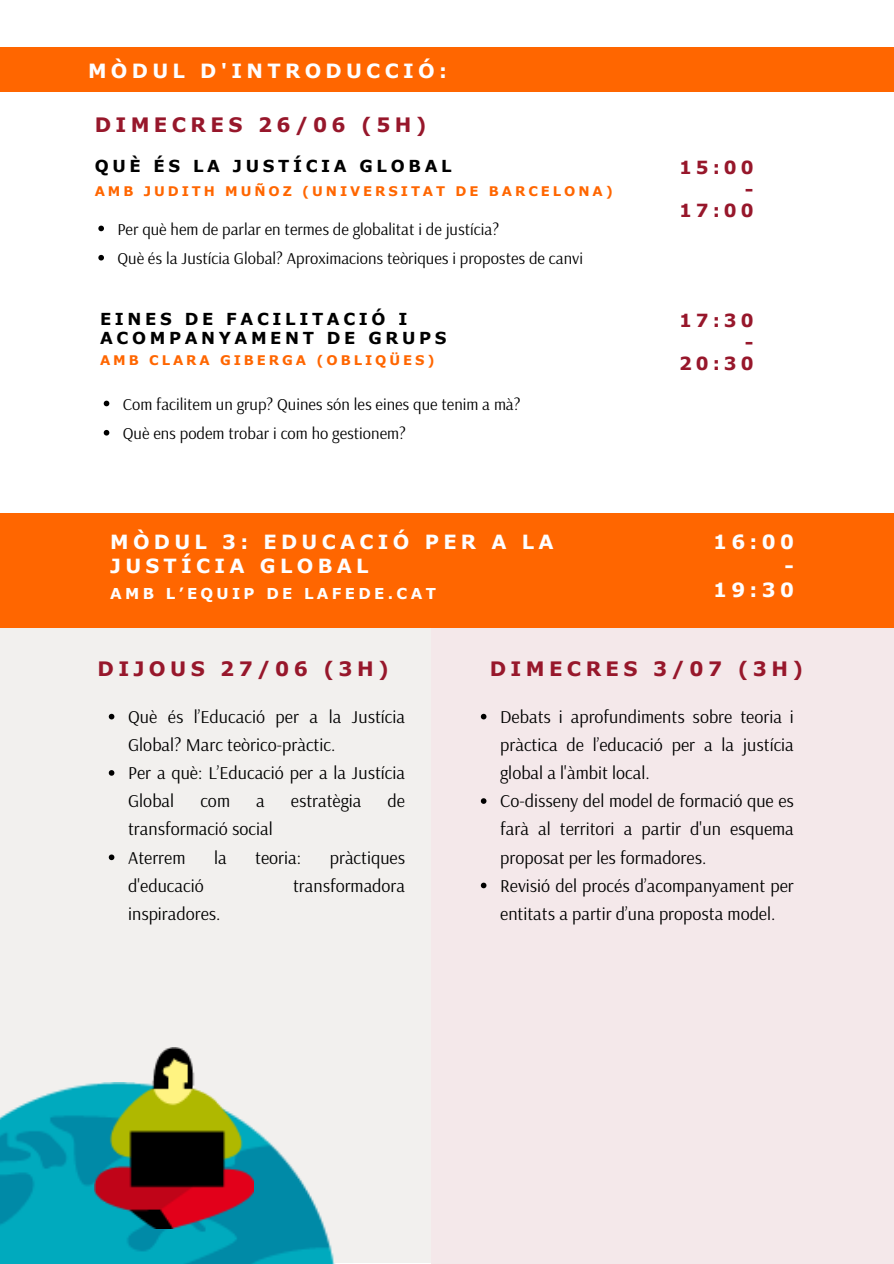
<style>
.page{position:relative;width:894px;height:1264px;background:#fff}
.page>*{position:absolute;margin:0;border:0;box-sizing:border-box;transform-origin:0 0}
.t1{font:700 19.8px "Verdana";letter-spacing:.22em;color:#97172b}
.t2{font:700 19.5px/23.7px "Verdana";letter-spacing:.22em;color:#fefeff}
.t3{font:18px/28.2px "Arsenal";color:#000}
.t4{font:700 18px/21.3px "Verdana";letter-spacing:.22em;color:#97172b;text-align:right}
.t5{font:16.5px "Arsenal";color:#000}
.t6{font:700 16.5px/19.2px "Verdana";letter-spacing:.22em;color:#000}
.t7{font:700 15px "Verdana";letter-spacing:.22em;color:#fefeff}
.t8{font:700 13.2px "Verdana";letter-spacing:.22em;color:#f60}
</style>
<div class="page">
<div style="left:0;top:517px;width:431px;height:745px;background:#f2f0ee"></div>
<div style="left:0;top:47px;width:893px;height:45px;background:#f60"></div>
<img style="left:0;top:1083px;width:337px;height:180px">
<img style="left:95px;top:1047px;width:158px;height:181px">
<svg style="left:98px;top:226px;width:6px;height:5px"></svg>
<svg style="left:98px;top:255px;width:6px;height:5px"></svg>
<svg style="left:104px;top:400px;width:5px;height:6px"></svg>
<svg style="left:104px;top:430px;width:5px;height:5px"></svg>
<div style="left:431px;top:517px;width:462px;height:746px;background:#f4e8ea"></div>
<div style="left:0;top:513px;width:893px;height:115px;background:#f60"></div>
<svg style="left:109px;top:713px;width:5px;height:6px"></svg>
<svg style="left:109px;top:770px;width:5px;height:5px"></svg>
<svg style="left:109px;top:854px;width:5px;height:6px"></svg>
<svg style="left:480px;top:713px;width:6px;height:6px"></svg>
<svg style="left:480px;top:798px;width:6px;height:5px"></svg>
<svg style="left:480px;top:882px;width:6px;height:6px"></svg>
<p class="t2" style="left:88px;top:59px;width:360px">MÒDUL D'INTRODUCCIÓ:</p>
<h3 class="t1" style="left:95px;top:113px;width:333px">DIMECRES 26/06 (5H)</h3>
<p class="t6" style="left:95px;top:156px;width:358px">QUÈ ÉS LA JUSTÍCIA GLOBAL</p>
<p class="t8" style="left:95px;top:183px;width:519px">AMB JUDITH MUÑOZ (UNIVERSITAT DE BARCELONA)</p>
<p class="t5" style="left:117px;top:218px;width:383px">Per què hem de parlar en termes de globalitat i de justícia?</p>
<p class="t5" style="left:117px;top:247px;width:467px">Què és la Justícia Global? Aproximacions teòriques i propostes de canvi</p>
<p class="t6" style="left:100px;top:309px;width:348px">EINES DE FACILITACIÓ I<br>ACOMPANYAMENT DE GRUPS</p>
<h1 class="t8" style="left:100px;top:352px;width:336px">AMB CLARA GIBERGA (OBLIQÜES)</h1>
<h1 class="t5" style="left:123px;top:393px;width:399px">Com facilitem un grup? Quines són les eines que tenim a mà?</h1>
<h1 class="t5" style="left:123px;top:422px;width:284px">Què ens podem trobar i com ho gestionem?</h1>
<h1 class="t2" style="left:110px;top:529px;width:445px">MÒDUL 3: EDUCACIÓ PER A LA<br>JUSTÍCIA GLOBAL</h1>
<p class="t7" style="left:110px;top:584px;width:327px">AMB L’EQUIP DE LAFEDE.CAT</p>
<p class="t4" style="left:679px;top:156px;width:76px">15:00 -<br>17:00</p>
<h3 class="t4" style="left:679px;top:309px;width:76px">17:30 -<br>20:30</h3>
<p class="t2" style="left:713px;top:529px;width:82px;text-align:right">16:00 -<br>19:30</p>
<h1 class="t1" style="left:97px;top:655px;width:293px">DIJOUS 27/06 (3H)</h1>
<p class="t1" style="left:489px;top:655px;width:315px">DIMECRES 3/07 (3H)</p>
<p class="t3" style="left:500px;top:702px;width:295px;text-align:justify">Debats i aprofundiments sobre teoria i pràctica de l’educació per a la justícia global a l'àmbit local.</p>
<p class="t3" style="left:500px;top:786px;width:295px;text-align:justify">Co-disseny del model de formació que es farà al territori a partir d'un esquema proposat per les formadores.</p>
<h1 class="t3" style="left:500px;top:870px;width:295px">Revisió del procés d’acompanyament per entitats a partir d’una proposta model.</h1>
<p class="t3" style="left:128px;top:702px;width:278px">Què és l’Educació per a la Justícia<br>Global? Marc teòrico-pràctic.</p>
<p class="t3" style="left:128px;top:758px;width:278px">Per a què: L’Educació per a la Justícia<br>Global</p>
<p class="t3" style="left:200px;top:786px;width:31px">com</p>
<p class="t3" style="left:256px;top:786px;width:10px">a</p>
<p class="t3" style="left:291px;top:786px;width:72px">estratègia</p>
<p class="t3" style="left:387px;top:786px;width:19px">de</p>
<p class="t3" style="left:128px;top:814px;width:146px">transformació social</p>
<p class="t3" style="left:128px;top:842px;width:59px">Aterrem</p>
<p class="t3" style="left:214px;top:842px;width:14px">la</p>
<p class="t3" style="left:255px;top:842px;width:47px">teoria:</p>
<p class="t3" style="left:330px;top:842px;width:77px">pràctiques</p>
<p class="t3" style="left:128px;top:870px;width:77px">d'educació</p>
<p class="t3" style="left:293px;top:870px;width:113px">transformadora</p>
<p class="t3" style="left:128px;top:899px;width:94px">inspiradores.</p>
</div>
